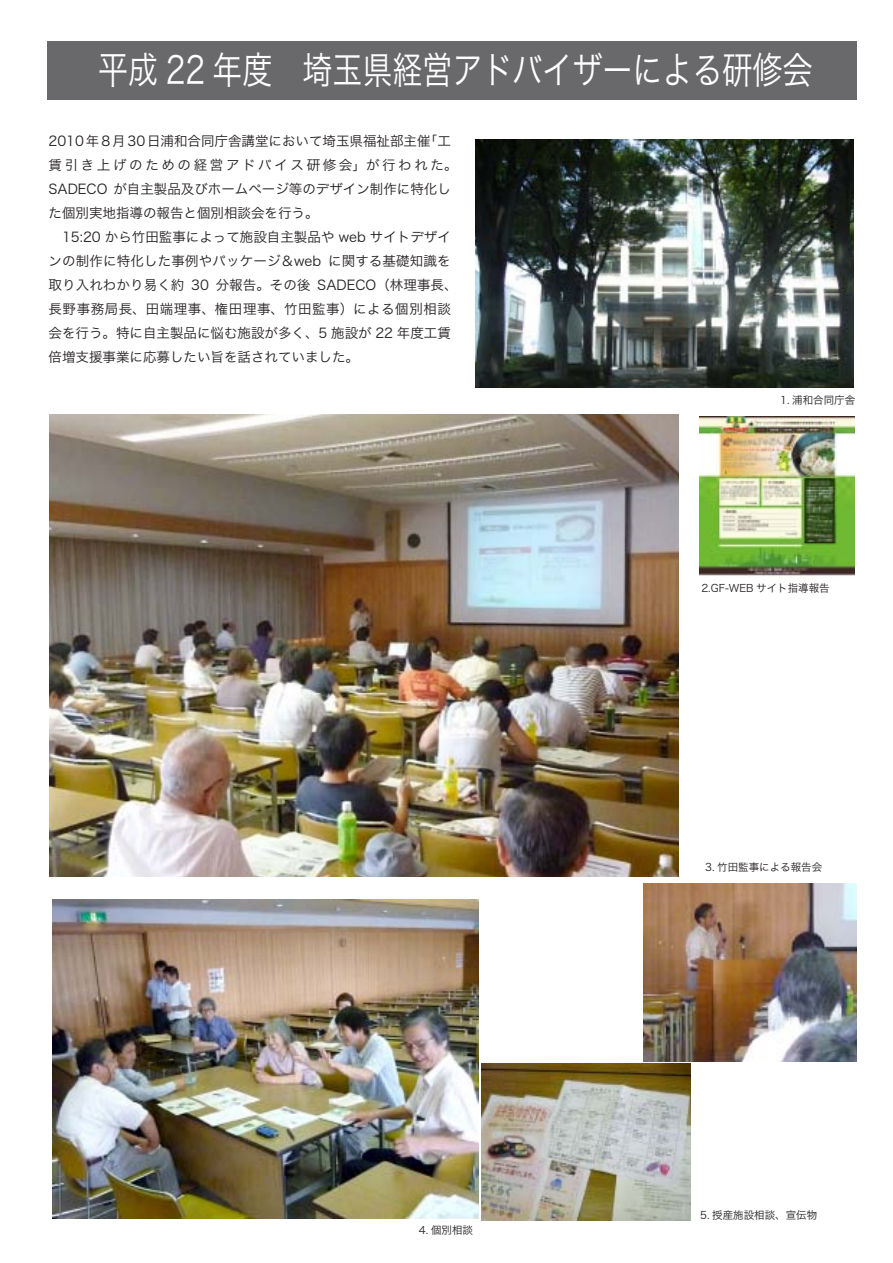
<style>
.page{position:relative;width:893px;height:1263px;background:#fff}
.page>*{position:absolute;margin:0;border:0;box-sizing:border-box;transform-origin:0 0}
.t1{font:37.5px "Hira Kaku Pro W3";color:#fff;scale:.8 1}
.t2{font:13.5px/24px "Hira Kaku Pro W3";color:#231f20}
.t3{font:10.5px "Hira Kaku Pro W3";color:#231f20}
</style>
<div class="page">
<div style="left:47px;top:41px;width:809px;height:58px;background:#69696c"></div>
<img style="left:482px;top:1063px;width:209px;height:157px">
<img style="left:52px;top:900px;width:426px;height:319px">
<img style="left:476px;top:140px;width:378px;height:247px">
<img style="left:644px;top:884px;width:212px;height:177px">
<img style="left:699px;top:417px;width:155px;height:160px">
<img style="left:50px;top:415px;width:628px;height:462px">
<h1 class="t1" style="left:98px;top:37px;width:895px">平成 22 年度　埼玉県経営アドバイザーによる研修会</h1>
<p class="t2" style="left:49px;top:128px;width:411px">2010年 8月 30日浦和合同庁舎講堂において埼玉県福祉部主催「工賃引き上げのための経営アドバイス研修会」が行われた。SADECO が自主製品及びホームページ等のデザイン制作に特化した個別実地指導の報告と個別相談会を行う。<br>　15:20 から竹田監事によって施設自主製品や web サイトデザインの制作に特化した事例やパッケージ＆web に関する基礎知識を取り入れわかり易く約 30 分報告。その後 SADECO（林理事長、長野事務局長、田端理事、権田理事、竹田監事）による個別相談会を行う。特に自主製品に悩む施設が多く、5 施設が 22 年度工賃倍増支援事業に応募したい旨を話されていました。</p>
<p class="t3" style="left:419px;top:1220px;width:56px">4. 個別相談</p>
<p class="t3" style="left:780px;top:391px;width:77px">1. 浦和合同庁舎</p>
<p class="t3" style="left:701px;top:579px;width:130px">2.GF-WEB サイト指導報告</p>
<p class="t3" style="left:705px;top:858px;width:119px">3. 竹田監事による報告会</p>
<p class="t3" style="left:700px;top:1205px;width:119px">5. 授産施設相談、宣伝物</p>
</div>
